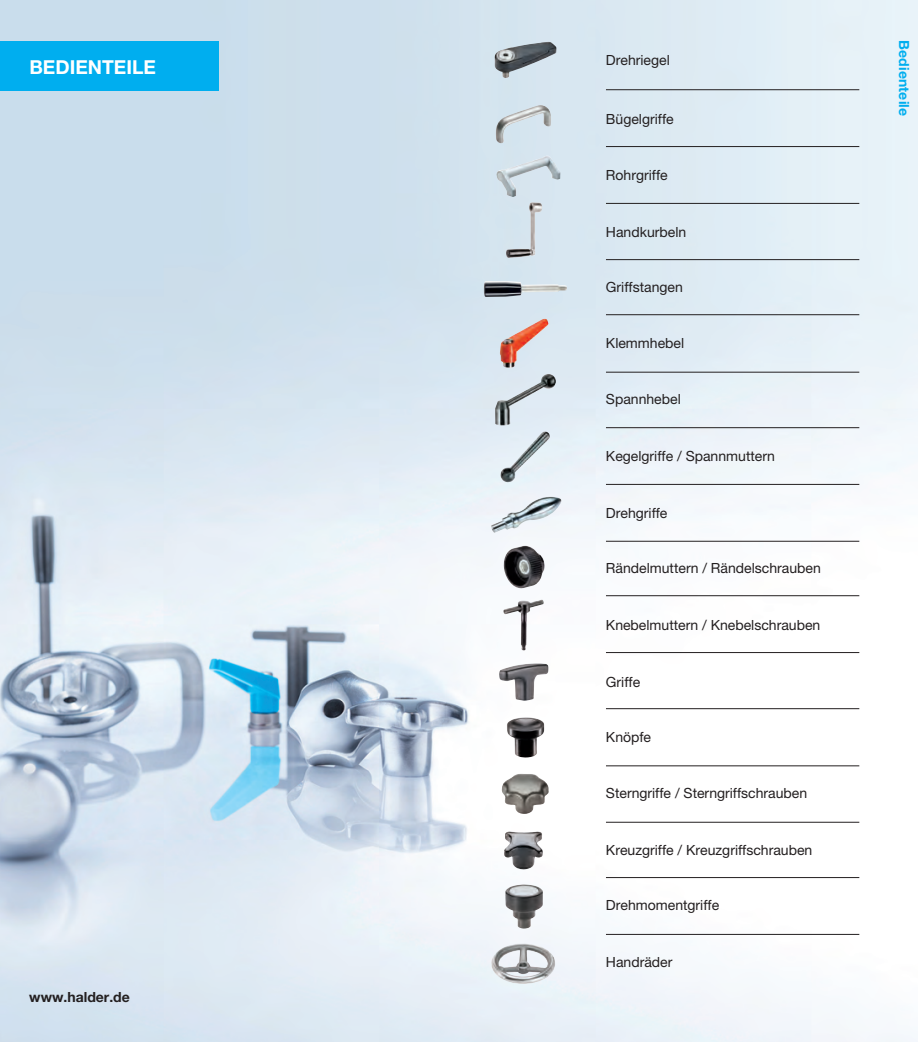
<style>
.page{position:relative;width:918px;height:1042px;background:#fff}
.page>*{position:absolute;margin:0;border:0;box-sizing:border-box;transform-origin:0 0}
.t1{font:700 19.25px "Helvetica Neue LT Std";color:#fff}
.t2{font:14px "Helvetica Neue LT Std";color:#231f20}
.t3{font:700 14px "Helvetica Neue LT Std";color:#231f20}
.t4{font:700 14px "Helvetica Neue LT Std";letter-spacing:.01em;color:#00aeef}
</style>
<div class="page">
<img style="left:0;top:0;width:918px;height:1042px">
<div style="left:0;top:41px;width:219px;height:49px;background:#00aeef"></div>
<img style="left:494px;top:42px;width:54px;height:28px">
<img style="left:496px;top:105px;width:55px;height:39px">
<img style="left:506px;top:202px;width:36px;height:56px">
<img style="left:484px;top:281px;width:83px;height:16px">
<img style="left:500px;top:319px;width:48px;height:49px">
<img style="left:495px;top:374px;width:61px;height:51px">
<img style="left:499px;top:431px;width:51px;height:53px">
<img style="left:491px;top:497px;width:70px;height:36px">
<img style="left:503px;top:546px;width:42px;height:42px">
<img style="left:503px;top:600px;width:38px;height:50px">
<img style="left:499px;top:663px;width:49px;height:38px">
<img style="left:507px;top:717px;width:37px;height:40px">
<img style="left:501px;top:774px;width:48px;height:40px">
<img style="left:504px;top:831px;width:39px;height:38px">
<img style="left:505px;top:884px;width:38px;height:44px">
<img style="left:491px;top:943px;width:64px;height:41px">
<hr style="left:606px;top:89px;width:253px;height:1px;background:#231f20">
<hr style="left:606px;top:146px;width:253px;height:1px;background:#231f20">
<hr style="left:606px;top:203px;width:253px;height:1px;background:#231f20">
<hr style="left:606px;top:259px;width:253px;height:1px;background:#231f20">
<hr style="left:606px;top:314px;width:253px;height:1px;background:#231f20">
<hr style="left:606px;top:372px;width:253px;height:1px;background:#231f20">
<hr style="left:606px;top:427px;width:253px;height:1px;background:#231f20">
<hr style="left:606px;top:484px;width:253px;height:1px;background:#231f20">
<hr style="left:606px;top:541px;width:253px;height:1px;background:#231f20">
<hr style="left:606px;top:595px;width:253px;height:1px;background:#231f20">
<hr style="left:606px;top:652px;width:253px;height:1px;background:#231f20">
<hr style="left:606px;top:708px;width:253px;height:1px;background:#231f20">
<hr style="left:606px;top:765px;width:253px;height:1px;background:#231f20">
<hr style="left:606px;top:822px;width:253px;height:1px;background:#231f20">
<hr style="left:606px;top:877px;width:253px;height:1px;background:#231f20">
<hr style="left:606px;top:934px;width:253px;height:1px;background:#231f20">
<img style="left:496px;top:156px;width:64px;height:41px">
<h1 class="t1" style="left:29px;top:55px;width:128px">BEDIENTEILE</h1>
<p class="t3" style="left:29px;top:988px;width:102px">www.halder.de</p>
<p class="t2" style="left:606px;top:52px;width:65px">Drehriegel</p>
<p class="t2" style="left:606px;top:110px;width:69px">Bügelgriffe</p>
<p class="t2" style="left:606px;top:166px;width:63px">Rohrgriffe</p>
<p class="t2" style="left:606px;top:223px;width:82px">Handkurbeln</p>
<p class="t2" style="left:606px;top:279px;width:78px">Griffstangen</p>
<p class="t2" style="left:606px;top:335px;width:80px">Klemmhebel</p>
<p class="t2" style="left:606px;top:390px;width:76px">Spannhebel</p>
<p class="t2" style="left:606px;top:447px;width:170px">Kegelgriffe / Spannmuttern</p>
<p class="t2" style="left:606px;top:504px;width:63px">Drehgriffe</p>
<p class="t2" style="left:606px;top:560px;width:216px">Rändelmuttern / Rändelschrauben</p>
<p class="t2" style="left:606px;top:617px;width:216px">Knebelmuttern / Knebelschrauben</p>
<p class="t2" style="left:606px;top:674px;width:36px">Griffe</p>
<p class="t2" style="left:606px;top:729px;width:47px">Knöpfe</p>
<p class="t2" style="left:606px;top:784px;width:203px">Sterngriffe / Sterngriffschrauben</p>
<p class="t2" style="left:606px;top:841px;width:208px">Kreuzgriffe / Kreuzgriffschrauben</p>
<p class="t2" style="left:606px;top:896px;width:115px">Drehmomentgriffe</p>
<p class="t2" style="left:606px;top:953px;width:68px">Handräder</p>
<p class="t4" style="left:912px;top:40px;width:78px;rotate:90deg">Bedienteile</p>
</div>
